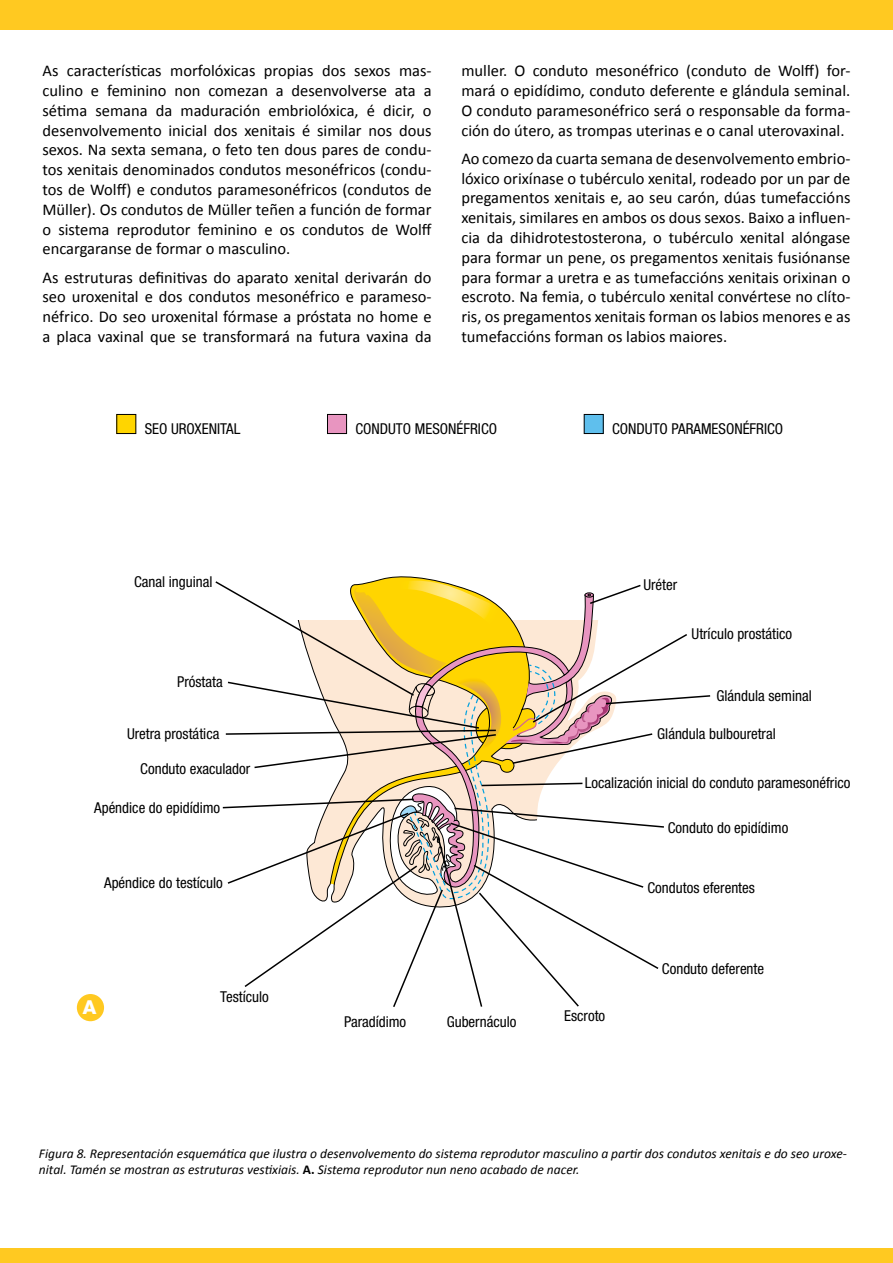
<style>
.page{position:relative;width:893px;height:1263px;background:#fff}
.page>*{position:absolute;margin:0;border:0;box-sizing:border-box;transform-origin:0 0}
.t1{font:800 19.2px "Helvetica Neue LT Std";color:#fff}
.t2{font:16.5px/19.8px "Calibri";color:#000;text-align:justify}
.t3{font:condensed 15px "Helvetica Neue LT Std";color:#000}
.t4{font:italic 13.5px/16.5px "Calibri";color:#000}
.s1{font-weight:700;font-style:normal}
</style>
<div class="page">
<div style="left:0;top:1248px;width:893px;height:15px;background:#ffc921"></div>
<div style="left:0;top:0;width:893px;height:30px;background:#ffc921"></div>
<svg style="left:215px;top:580px;width:496px;height:427px"></svg>
<div style="left:117px;top:414px;width:19px;height:19px;background:#ffd500"></div>
<div style="left:116px;top:414px;width:20px;height:20px;border:1px solid #000"></div>
<div style="left:327px;top:414px;width:20px;height:19px;background:#e895c0"></div>
<div style="left:327px;top:414px;width:20px;height:20px;border:1px solid #000"></div>
<div style="left:584px;top:414px;width:19px;height:19px;background:#5fbfed"></div>
<div style="left:584px;top:414px;width:20px;height:20px;border:1px solid #000"></div>
<div style="left:77px;top:994px;width:27px;height:27px;background:#ffc921;border-radius:50%"></div>
<p class="t2" style="left:43px;top:60px;width:391px">As características morfolóxicas propias dos sexos mas&shy;culino e feminino non comezan a desenvolverse ata a sétima semana da maduración embriolóxica, é dicir, o desenvolvemento inicial dos xenitais é similar nos dous sexos. Na sexta semana, o feto ten dous pares de condu&shy;tos xenitais denominados condutos mesonéfricos (condu&shy;tos de Wolff) e condutos paramesonéfricos (condutos de Müller). Os condutos de Müller teñen a función de formar o sistema reprodutor feminino e os condutos de Wolff encargaranse de formar o masculino.</p>
<p class="t2" style="left:43px;top:266px;width:391px">As estruturas definitivas do aparato xenital derivarán do seo uroxenital e dos condutos mesonéfrico e parameso&shy;néfrico. Do seo uroxenital fórmase a próstata no home e a placa vaxinal que se transformará na futura vaxina da</p>
<p class="t2" style="left:461px;top:60px;width:391px">muller. O conduto mesonéfrico (conduto de Wolff) for&shy;mará o epidídimo, conduto deferente e glándula seminal.<br>O conduto paramesonéfrico será o responsable da forma&shy;ción do útero, as trompas uterinas e o canal uterovaxinal.</p>
<p class="t2" style="left:461px;top:148px;width:391px">Ao comezo da cuarta semana de desenvolvemento embrio&shy;lóxico orixínase o tubérculo xenital, rodeado por un par de pregamentos xenitais e, ao seu carón, dúas tumefaccións xenitais, similares en ambos os dous sexos. Baixo a influen&shy;cia da dihidrotestosterona, o tubérculo xenital alóngase para formar un pene, os pregamentos xenitais fusiónanse para formar a uretra e as tumefaccións xenitais orixinan o escroto. Na femia, o tubérculo xenital convértese no clíto&shy;ris, os pregamentos xenitais forman os labios menores e as tumefaccións forman os labios maiores.</p>
<p class="t3" style="left:145px;top:420px;width:97px">SEO UROXENITAL</p>
<p class="t3" style="left:355px;top:420px;width:143px">CONDUTO MESONÉFRICO</p>
<p class="t3" style="left:612px;top:420px;width:173px">CONDUTO PARAMESONÉFRICO</p>
<p class="t3" style="left:134px;top:573px;width:80px">Canal inguinal</p>
<p class="t3" style="left:177px;top:673px;width:47px">Próstata</p>
<p class="t3" style="left:127px;top:725px;width:94px">Uretra prostática</p>
<p class="t3" style="left:140px;top:759px;width:111px">Conduto exaculador</p>
<p class="t3" style="left:94px;top:799px;width:128px">Apéndice do epidídimo</p>
<p class="t3" style="left:104px;top:874px;width:120px">Apéndice do testículo</p>
<p class="t1" style="left:83px;top:996px;width:15px">A</p>
<p class="t3" style="left:220px;top:988px;width:50px">Testículo</p>
<p class="t3" style="left:344px;top:1012px;width:64px">Paradídimo</p>
<p class="t3" style="left:447px;top:1012px;width:71px">Gubernáculo</p>
<p class="t3" style="left:643px;top:576px;width:35px">Uréter</p>
<p class="t3" style="left:691px;top:625px;width:102px">Utrículo prostático</p>
<p class="t3" style="left:716px;top:687px;width:97px">Glándula seminal</p>
<p class="t3" style="left:657px;top:725px;width:120px">Glándula bulbouretral</p>
<p class="t3" style="left:585px;top:774px;width:267px">Localización inicial do conduto paramesonéfrico</p>
<p class="t3" style="left:668px;top:819px;width:122px">Conduto do epidídimo</p>
<p class="t3" style="left:647px;top:879px;width:109px">Condutos eferentes</p>
<p class="t3" style="left:564px;top:1007px;width:43px">Escroto</p>
<p class="t3" style="left:662px;top:960px;width:104px">Conduto deferente</p>
<p class="t4" style="left:39px;top:1144px;width:809px">Figura 8. Representación esquemática que ilustra o desenvolvemento do sistema reprodutor masculino a partir dos condutos xenitais e do seo uroxe&shy;nital. Tamén se mostran as estruturas vestixiais. <span class="s1">A.</span> Sistema reprodutor nun neno acabado de nacer.</p>
</div>
